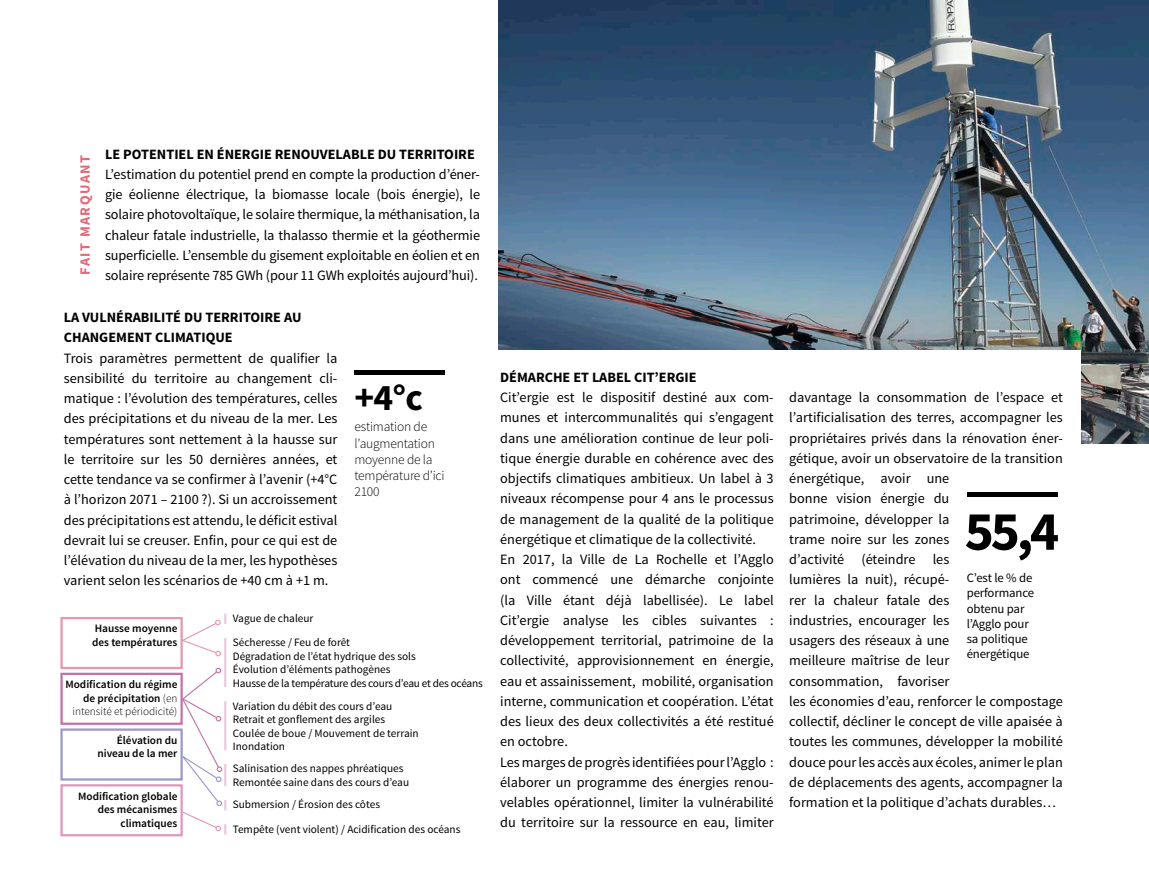
<style>
.page{position:relative;width:1149px;height:893px;background:#fff}
.page>*{position:absolute;margin:0;border:0;box-sizing:border-box;transform-origin:0 0}
.t1{font:700 55.5px "Source Sans Pro";color:#000}
.t2{font:700 37.5px "Source Sans Pro";color:#000}
.t3{font:14.25px/20.2px "Source Sans Pro";color:#000;text-align:justify}
.t4{font:700 14.25px/20.2px "Source Sans Pro";color:#000}
.t5{font:700 14.25px "Source Sans Pro";letter-spacing:.1em;color:#e46879}
.t6{font:300 13.5px/16.2px "Source Sans Pro";letter-spacing:-.015em;color:#000}
.t7{font:12.75px/15.3px "Source Sans Pro";letter-spacing:-.01em;color:#000}
.t8{font:11.25px/13.5px "Source Sans Pro";color:#000}
.t9{font:600 11.25px/13.5px "Source Sans Pro";color:#000;text-align:right}
.s1{font-weight:300}
</style>
<div class="page">
<img style="left:498px;top:0;width:650px;height:444px">
<hr style="left:354px;top:371px;width:91px;height:4px;background:#000">
<div style="left:481px;top:350px;width:599px;height:499px;background:#fff"></div>
<hr style="left:966px;top:493px;width:90px;height:4px;background:#000">
<div style="left:60px;top:673px;width:123px;height:52px;border:2px solid #c471a6"></div>
<div style="left:60px;top:617px;width:123px;height:52px;border:2px solid #e997aa"></div>
<div style="left:60px;top:728px;width:123px;height:53px;border:2px solid #9b98cb"></div>
<div style="left:60px;top:784px;width:123px;height:52px;border:2px solid #e196bd"></div>
<hr style="left:224px;top:638px;width:2px;height:49px;background:#eacae0">
<svg style="left:180px;top:614px;width:46px;height:42px"></svg>
<svg style="left:178px;top:668px;width:48px;height:167px"></svg>
<p class="t5" style="left:76px;top:275px;width:121px;rotate:-90deg">FAIT MARQUANT</p>
<p class="t4" style="left:105px;top:144px;width:371px">LE POTENTIEL EN ÉNERGIE RENOUVELABLE DU TERRITOIRE</p>
<p class="t3" style="left:105px;top:164px;width:376px">L’estimation du potentiel prend en compte la production d’éner&shy;gie éolienne électrique, la biomasse locale (bois énergie), le solaire photovoltaïque, le solaire thermique, la méthanisation, la chaleur fatale industrielle, la thalasso thermie et la géothermie superficielle. L’ensemble du gisement exploitable en éolien et en solaire représente 785 GWh (pour 11 GWh exploités aujourd’hui).</p>
<p class="t4" style="left:64px;top:308px;width:239px">LA VULNÉRABILITÉ DU TERRITOIRE AU<br>CHANGEMENT CLIMATIQUE</p>
<p class="t3" style="left:64px;top:348px;width:275px">Trois paramètres permettent de qualifier la sensibilité du territoire au changement cli&shy;matique : l’évolution des températures, celles des précipitations et du niveau de la mer. Les températures sont nettement à la hausse sur le territoire sur les 50 dernières années, et cette tendance va se confirmer à l’avenir (+4°C à l’horizon 2071 – 2100 ?). Si un accroissement des précipitations est attendu, le déficit estival devrait lui se creuser. Enfin, pour ce qui est de l’élévation du niveau de la mer, les hypothèses varient selon les scénarios de +40 cm à +1 m.</p>
<h2 class="t2" style="left:354px;top:373px;width:70px">+4°c</h2>
<p class="t6" style="left:354px;top:419px;width:92px">estimation de l’augmentation moyenne de la température d’ici<br>2100</p>
<p class="t9" style="left:92px;top:622px;width:87px;text-align:left">Hausse moyenne des températures</p>
<p class="t9" style="left:65px;top:678px;width:113px">Modification du régime de précipitation <span class="s1">(en intensité et périodicité)</span></p>
<p class="t9" style="left:97px;top:734px;width:81px">Élévation du niveau de la mer</p>
<p class="t9" style="left:78px;top:789px;width:101px">Modification globale des mécanismes climatiques</p>
<p class="t8" style="left:233px;top:606px;width:119px;line-height:24.3px">Vague de chaleur<br>Sécheresse / Feu de forêt</p>
<p class="t8" style="left:233px;top:650px;width:251px">Dégradation de l’état hydrique des sols<br>Évolution d’éléments pathogènes<br>Hausse de la température des cours d’eau et des océans</p>
<p class="t8" style="left:233px;top:699px;width:187px">Variation du débit des cours d’eau<br>Retrait et gonflement des argiles<br>Coulée de boue / Mouvement de terrain<br>Inondation</p>
<p class="t8" style="left:233px;top:762px;width:178px">Salinisation des nappes phréatiques<br>Remontée saine dans des cours d’eau</p>
<p class="t8" style="left:233px;top:793px;width:229px;line-height:24.3px">Submersion / Érosion des côtes<br>Tempête (vent violent) / Acidification des océans</p>
<p class="t4" style="left:500px;top:367px;width:198px">DÉMARCHE ET LABEL CIT’ERGIE</p>
<p class="t3" style="left:500px;top:387px;width:275px;text-align:left">Cit’ergie est le dispositif destiné aux com&shy;munes et intercommunalités qui s’engagent dans une amélioration continue de leur poli&shy;tique énergie durable en cohérence avec des objectifs climatiques ambitieux. Un label à 3 niveaux récompense pour 4 ans le processus de management de la qualité de la politique énergétique et climatique de la collectivité.<br>En 2017, la Ville de La Rochelle et l’Agglo ont commencé une démarche conjointe (la Ville étant déjà labellisée). Le label Cit’ergie analyse les cibles suivantes : développement territorial, patrimoine de la collectivité, approvisionnement en énergie, eau et assainissement, mobilité, organisation interne, communication et coopération. L’état des lieux des deux collectivités a été restitué en octobre.<br>Les marges de progrès identifiées pour l’Agglo : élaborer un programme des énergies renou&shy;velables opérationnel, limiter la vulnérabilité du territoire sur la ressource en eau, limiter</p>
<p class="t3" style="left:789px;top:387px;width:275px;text-align:left">davantage la consommation de l’espace et l’artificialisation des terres, accompagner les propriétaires privés dans la rénovation éner&shy;gétique, avoir un observatoire de la transition énergétique, avoir une<br>bonne vision énergie du<br>patrimoine, développer la<br>trame noire sur les zones<br>d’activité (éteindre les<br>lumières la nuit), récupé-<br>rer la chaleur fatale des<br>industries, encourager les<br>usagers des réseaux à une<br>meilleure maîtrise de leur<br>consommation, favoriser<br>les économies d’eau, renforcer le compostage collectif, décliner le concept de ville apaisée à toutes les communes, développer la mobilité douce pour les accès aux écoles, animer le plan de déplacements des agents, accompagner la formation et la politique d’achats durables…</p>
<h1 class="t1" style="left:964px;top:496px;width:96px">55,4</h1>
<p class="t7" style="left:966px;top:570px;width:69px">C’est le % de performance obtenu par l’Agglo pour sa politique énergétique</p>
</div>
